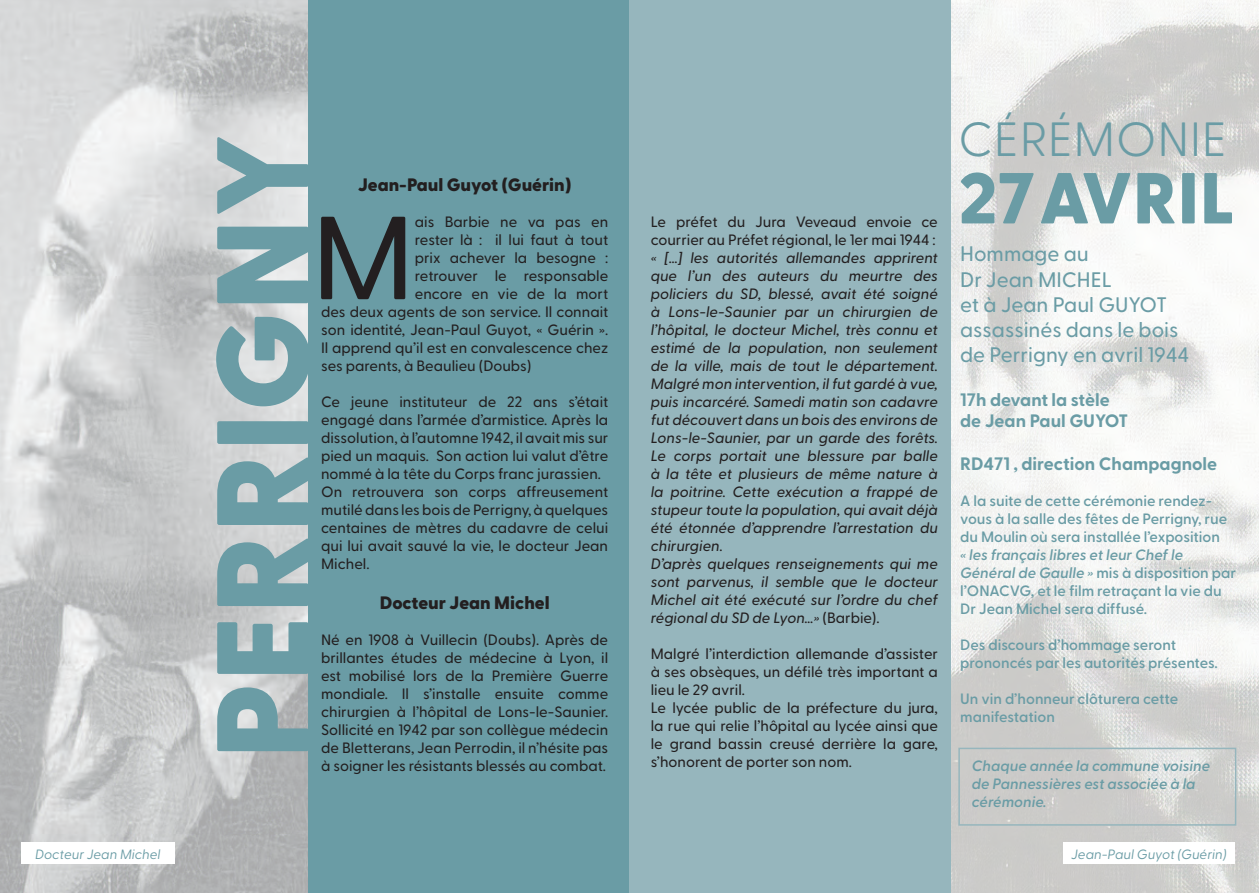
<style>
.page{position:relative;width:1259px;height:893px;background:#fff}
.page>*{position:absolute;margin:0;border:0;box-sizing:border-box;transform-origin:0 0}
.t1{font:800 130.5px "Greycliff CF";letter-spacing:.01em;color:#6a9ca5}
.t2{font:500 117.9px "Greycliff CF";color:#231f20}
.t3{font:800 72px "Greycliff CF";letter-spacing:.01em;color:#6a9ca5}
.t4{font:300 48px "Greycliff CF";letter-spacing:.01em;color:#6a9ca5}
.t5{font:500 21px/25.2px "Greycliff CF";color:#6a9ca5}
.t6{font:700 18px/21.6px "Greycliff CF";color:#6a9ca5}
.t7{font:800 18px "Greycliff CF";color:#231f20}
.t8{font:500 15px/18px "Greycliff CF";color:#231f20}
.t9{font:italic 500 15px/18px "Greycliff CF";color:#231f20}
.t10{font:600 15px/18px "Greycliff CF";color:#6a9ca5}
.t11{font:italic 600 15px/18px "Greycliff CF";color:#6a9ca5}
.t12{font:italic 13.5px "Greycliff CF";color:#6a9ca5}
.s1{font-style:normal}
.s2{font-style:italic}
</style>
<div class="page">
<img style="left:950px;top:0;width:309px;height:893px">
<img style="left:0;top:0;width:308px;height:893px">
<div style="left:308px;top:0;width:321px;height:893px;background:#6a9ca5"></div>
<div style="left:629px;top:0;width:321px;height:893px;background:#96b6bd"></div>
<div style="left:958px;top:748px;width:278px;height:78px;border:2px solid #96b6bd"></div>
<div style="left:21px;top:843px;width:153px;height:21px;background:#fff"></div>
<div style="left:1063px;top:843px;width:171px;height:21px;background:#fff"></div>
<h1 class="t1" style="left:163px;top:759px;width:627px;rotate:-90deg">PERRIGNY</h1>
<p class="t7" style="left:358px;top:171px;width:215px">Jean-Paul Guyot (Guérin)</p>
<h2 class="t2" style="left:311px;top:169px;width:105px">M</h2>
<p class="t8" style="left:415px;top:212px;width:195px">ais Barbie ne va pas en</p>
<p class="t8" style="left:415px;top:230px;width:195px">rester là : il lui faut à tout</p>
<p class="t8" style="left:415px;top:248px;width:195px">prix achever la besogne :</p>
<p class="t8" style="left:415px;top:266px;width:195px">retrouver le responsable</p>
<p class="t8" style="left:415px;top:284px;width:195px">encore en vie de la mort</p>
<p class="t8" style="left:321px;top:302px;width:289px">des deux agents de son service. Il connait</p>
<p class="t8" style="left:321px;top:320px;width:289px">son identité, Jean-Paul Guyot, « Guérin ».</p>
<p class="t8" style="left:321px;top:338px;width:289px">Il apprend qu’il est en convalescence chez</p>
<p class="t8" style="left:321px;top:356px;width:212px">ses parents, à Beaulieu (Doubs)</p>
<p class="t8" style="left:321px;top:392px;width:289px">Ce jeune instituteur de 22 ans s’était engagé dans l’armée d’armistice. Après la dissolution, à l’automne 1942, il avait mis sur pied un maquis. Son action lui valut d’être nommé à la tête du Corps franc jurassien.<br>On retrouvera son corps affreusement mutilé dans les bois de Perrigny, à quelques centaines de mètres du cadavre de celui qui lui avait sauvé la vie, le docteur Jean Michel.</p>
<p class="t7" style="left:380px;top:589px;width:171px">Docteur Jean Michel</p>
<p class="t8" style="left:321px;top:630px;width:289px;text-align:justify">Né en 1908 à Vuillecin (Doubs). Après de brillantes études de médecine à Lyon, il est mobilisé lors de la Première Guerre mondiale. Il s’installe ensuite comme chirurgien à l’hôpital de Lons-le-Saunier.<br>Sollicité en 1942 par son collègue médecin de Bletterans, Jean Perrodin, il n’hésite pas</p>
<p class="t8" style="left:321px;top:756px;width:286px">à soigner les résistants blessés au combat.</p>
<p class="t8" style="left:651px;top:211px;width:289px">Le préfet du Jura Veveaud envoie ce</p>
<p class="t8" style="left:651px;top:229px;width:286px">courrier au Préfet régional, le 1er mai 1944 :</p>
<p class="t9" style="left:651px;top:247px;width:289px">« […] les autorités allemandes apprirent que l’un des auteurs du meurtre des policiers du SD, blessé, avait été soigné à Lons-le-Saunier par un chirurgien de l’hôpital, le docteur Michel, très connu et estimé de la population, non seulement de la ville, mais de tout le département.<br>Malgré mon intervention, il fut gardé à vue, puis incarcéré. Samedi matin son cadavre fut découvert dans un bois des environs de Lons-le-Saunier, par un garde des forêts.<br>Le corps portait une blessure par balle à la tête et plusieurs de même nature à la poitrine. Cette exécution a frappé de stupeur toute la population, qui avait déjà été étonnée d’apprendre l’arrestation du chirurgien.<br>D’après quelques renseignements qui me sont parvenus, il semble que le docteur Michel ait été exécuté sur l’ordre du chef régional du SD de Lyon…» <span class="s1">(Barbie).</span></p>
<p class="t8" style="left:651px;top:643px;width:289px">Malgré l’interdiction allemande d’assister à ses obsèques, un défilé très important a lieu le 29 avril.<br>Le lycée public de la préfecture du jura, la rue qui relie l’hôpital au lycée ainsi que le grand bassin creusé derrière la gare, s’honorent de porter son nom.</p>
<h3 class="t4" style="left:958px;top:103px;width:270px">CÉRÉMONIE</h3>
<h3 class="t3" style="left:958px;top:143px;width:278px">27 AVRIL</h3>
<h3 class="t5" style="left:960px;top:240px;width:230px">Hommage au<br>Dr Jean MICHEL<br>et à Jean Paul GUYOT assassinés dans le bois de Perrigny en avril 1944</h3>
<p class="t6" style="left:960px;top:388px;width:170px">17h devant la stèle de Jean Paul GUYOT</p>
<p class="t6" style="left:960px;top:452px;width:258px">RD471 , direction Champagnole</p>
<p class="t10" style="left:960px;top:491px;width:268px">A la suite de cette cérémonie rendez&shy;vous à la salle des fêtes de Perrigny, rue du Moulin où sera installée l’exposition</p>
<p class="t10" style="left:960px;top:545px;width:277px"><span class="s2">« les français libres et leur Chef le Général de Gaulle »</span> mis à disposition par l’ONACVG, et le film retraçant la vie du Dr Jean Michel sera diffusé.</p>
<p class="t10" style="left:960px;top:635px;width:259px">Des discours d’hommage seront prononcés par les autorités présentes.</p>
<p class="t10" style="left:960px;top:689px;width:219px">Un vin d’honneur clôturera cette manifestation</p>
<p class="t11" style="left:972px;top:756px;width:240px">Chaque année la commune voisine de Pannessières est associée à la cérémonie.</p>
<p class="t12" style="left:35px;top:844px;width:127px">Docteur Jean Michel</p>
<p class="t12" style="left:1071px;top:844px;width:157px">Jean-Paul Guyot (Guérin)</p>
</div>
